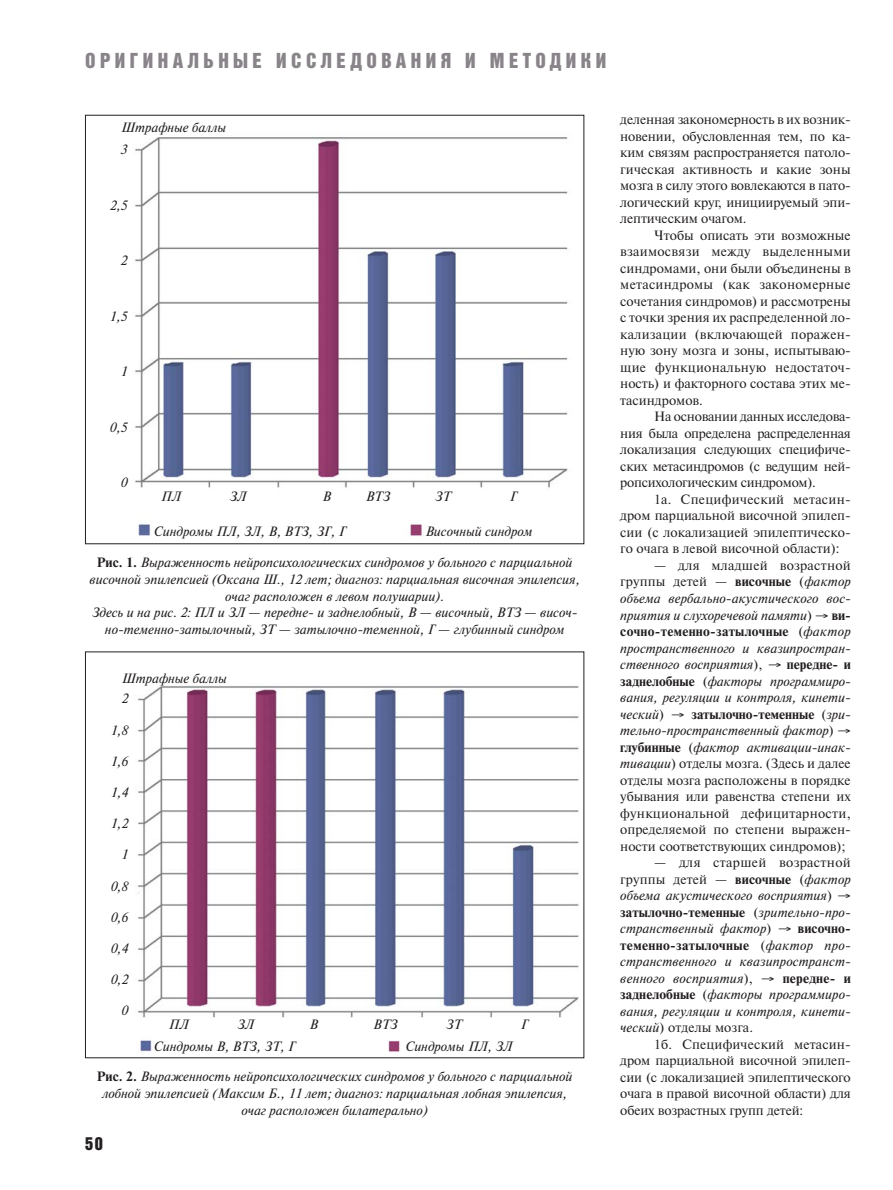
<style>
.page{position:relative;width:893px;height:1190px;background:#fff}
.page>*{position:absolute;margin:0;border:0;box-sizing:border-box;transform-origin:0 0}
.t1{font:21px "Bastion Kontrast";letter-spacing:.21em;color:#898489}
.t2{font:18px "Bastion Kontrast";color:#231f20}
.t3{font:italic 13.5px/16.5px "Newton C";color:#231f20;text-align:justify}
.t4{font:13.5px/16.5px "Newton C";letter-spacing:-.01em;color:#231f20;text-align:justify}
.s1{font-weight:700;font-style:normal}
.s2{font-style:normal}
</style>
<div class="page">
<img style="left:135px;top:137px;width:433px;height:399px">
<img style="left:137px;top:685px;width:442px;height:368px">
<h1 class="t1" style="left:85px;top:53px;width:522px">ОРИГИНАЛЬНЫЕ ИССЛЕДОВАНИЯ И МЕТОДИКИ</h1>
<p class="t3" style="left:121px;top:120px;width:107px">Штрафные баллы</p>
<p class="t3" style="left:121px;top:143px;width:8px">3</p>
<p class="t3" style="left:110px;top:198px;width:19px">2,5</p>
<p class="t3" style="left:121px;top:254px;width:8px">2</p>
<p class="t3" style="left:110px;top:309px;width:19px">1,5</p>
<p class="t3" style="left:121px;top:365px;width:8px">1</p>
<p class="t3" style="left:110px;top:420px;width:19px">0,5</p>
<p class="t3" style="left:121px;top:476px;width:8px">0</p>
<p class="t3" style="left:161px;top:489px;width:21px">ПЛ</p>
<p class="t3" style="left:229px;top:489px;width:18px">ЗЛ</p>
<p class="t3" style="left:322px;top:489px;width:10px">В</p>
<p class="t3" style="left:366px;top:489px;width:26px">ВТЗ</p>
<p class="t3" style="left:435px;top:489px;width:18px">ЗТ</p>
<p class="t3" style="left:510px;top:489px;width:9px">Г</p>
<p class="t3" style="left:154px;top:524px;width:193px">Синдромы ПЛ, ЗЛ, В, ВТЗ, ЗГ, Г</p>
<p class="t3" style="left:425px;top:524px;width:108px">Височный синдром</p>
<p class="t3" style="left:89px;top:556px;width:492px;text-align:center"><span class="s1">Рис. 1.</span> Выраженность нейропсихологических синдромов у больного с парциальной височной эпилепсией (Оксана Ш., 12 лет; диагноз: парциальная височная эпилепсия, очаг расположен в левом полушарии).<br>Здесь и на рис. 2: ПЛ и ЗЛ — передне- и заднелобный, В — височный, ВТЗ — височ&shy;но-теменно-затылочный, ЗТ — затылочно-теменной, Г — глубинный синдром</p>
<p class="t3" style="left:121px;top:669px;width:107px;line-height:20.7px">Штрафные баллы<br>2</p>
<p class="t3" style="left:110px;top:723px;width:19px">1,8</p>
<p class="t3" style="left:110px;top:754px;width:19px">1,6</p>
<p class="t3" style="left:110px;top:785px;width:19px">1,4</p>
<p class="t3" style="left:110px;top:816px;width:19px">1,2</p>
<p class="t3" style="left:121px;top:847px;width:8px">1</p>
<p class="t3" style="left:110px;top:879px;width:19px">0,8</p>
<p class="t3" style="left:110px;top:910px;width:19px">0,6</p>
<p class="t3" style="left:110px;top:941px;width:19px">0,4</p>
<p class="t3" style="left:110px;top:972px;width:19px">0,2</p>
<p class="t3" style="left:121px;top:1003px;width:8px">0</p>
<p class="t3" style="left:169px;top:1017px;width:21px">ПЛ</p>
<p class="t3" style="left:237px;top:1017px;width:18px">ЗЛ</p>
<p class="t3" style="left:309px;top:1017px;width:10px">В</p>
<p class="t3" style="left:373px;top:1017px;width:26px">ВТЗ</p>
<p class="t3" style="left:446px;top:1017px;width:18px">ЗТ</p>
<p class="t3" style="left:521px;top:1017px;width:9px">Г</p>
<p class="t3" style="left:154px;top:1039px;width:142px">Синдромы В, ВТЗ, ЗТ, Г</p>
<p class="t3" style="left:406px;top:1039px;width:108px">Синдромы ПЛ, ЗЛ</p>
<p class="t3" style="left:97px;top:1069px;width:477px;text-align:center"><span class="s1">Рис. 2.</span> Выраженность нейропсихологических синдромов у больного с парциальной лобной эпилепсией (Максим Б., 11 лет; диагноз: парциальная лобная эпилепсия, очаг расположен билатерально)</p>
<h2 class="t2" style="left:85px;top:1137px;width:19px">50</h2>
<p class="t4" style="left:620px;top:113px;width:232px">деленная закономерность в их возник&shy;новении, обусловленная тем, по ка&shy;ким связям распространяется патоло&shy;гическая активность и какие зоны мозга в силу этого вовлекаются в пато&shy;логический круг, инициируемый эпи&shy;лептическим очагом.</p>
<p class="t4" style="left:620px;top:228px;width:232px;text-indent:34px">Чтобы описать эти возможные взаимосвязи между выделенными синдромами, они были объединены в метасиндромы (как закономерные сочетания синдромов) и рассмотрены с точки зрения их распределенной ло&shy;кализации (включающей поражен&shy;ную зону мозга и зоны, испытываю&shy;щие функциональную недостаточ&shy;ность) и факторного состава этих ме&shy;тасиндромов.</p>
<p class="t4" style="left:620px;top:410px;width:232px;text-indent:34px">На основании данных исследова&shy;ния была определена распределенная локализация следующих специфиче&shy;ских метасиндромов (с ведущим ней&shy;ропсихологическим синдромом).</p>
<p class="t4" style="left:620px;top:492px;width:232px;text-indent:34px">1а. Специфический метасин&shy;дром парциальной височной эпилеп&shy;сии (с локализацией эпилептическо&shy;го очага в левой височной области):</p>
<p class="t3" style="left:620px;top:558px;width:232px;text-indent:34px"><span class="s2">— для младшей возрастной группы детей —</span> <span class="s1">височные</span> <span class="s2">(</span>фактор объема вербально-акустического вос&shy;приятия и слухоречевой памяти<span class="s2">)</span> → <span class="s1">ви&shy;сочно-теменно-затылочные</span> <span class="s2">(</span>фактор пространственного и квазипростран&shy;ственного восприятия<span class="s2">),</span> → <span class="s1">передне- и заднелобные</span> <span class="s2">(</span>факторы программиро&shy;вания, регуляции и контроля, кинети&shy;ческий<span class="s2">)</span> → <span class="s1">затылочно-теменные</span> <span class="s2">(</span>зри&shy;тельно-пространственный фактор<span class="s2">)</span> → <span class="s1">глубинные</span> <span class="s2">(</span>фактор активации-инак&shy;тивации<span class="s2">) отделы мозга. (Здесь и далее отделы мозга расположены в порядке убывания или равенства степени их функциональной дефицитарности, определяемой по степени выражен&shy;ности соответствующих синдромов);</span></p>
<p class="t3" style="left:620px;top:855px;width:232px;text-indent:34px"><span class="s2">— для старшей возрастной группы детей —</span> <span class="s1">височные</span> <span class="s2">(</span>фактор объема акустического восприятия<span class="s2">)</span> → <span class="s1">затылочно-теменные</span> <span class="s2">(</span>зрительно-про&shy;странственный фактор<span class="s2">)</span> → <span class="s1">височно&shy;теменно-затылочные</span> <span class="s2">(</span>фактор про&shy;странственного и квазипространст&shy;венного восприятия<span class="s2">),</span> → <span class="s1">передне- и заднелобные</span> <span class="s2">(</span>факторы программиро&shy;вания, регуляции и контроля, кинети&shy;ческий<span class="s2">) отделы мозга.</span></p>
<p class="t4" style="left:620px;top:1037px;width:232px;text-indent:34px">1б. Специфический метасин&shy;дром парциальной височной эпилеп&shy;сии (с локализацией эпилептического очага в правой височной области) для обеих возрастных групп детей:</p>
</div>
